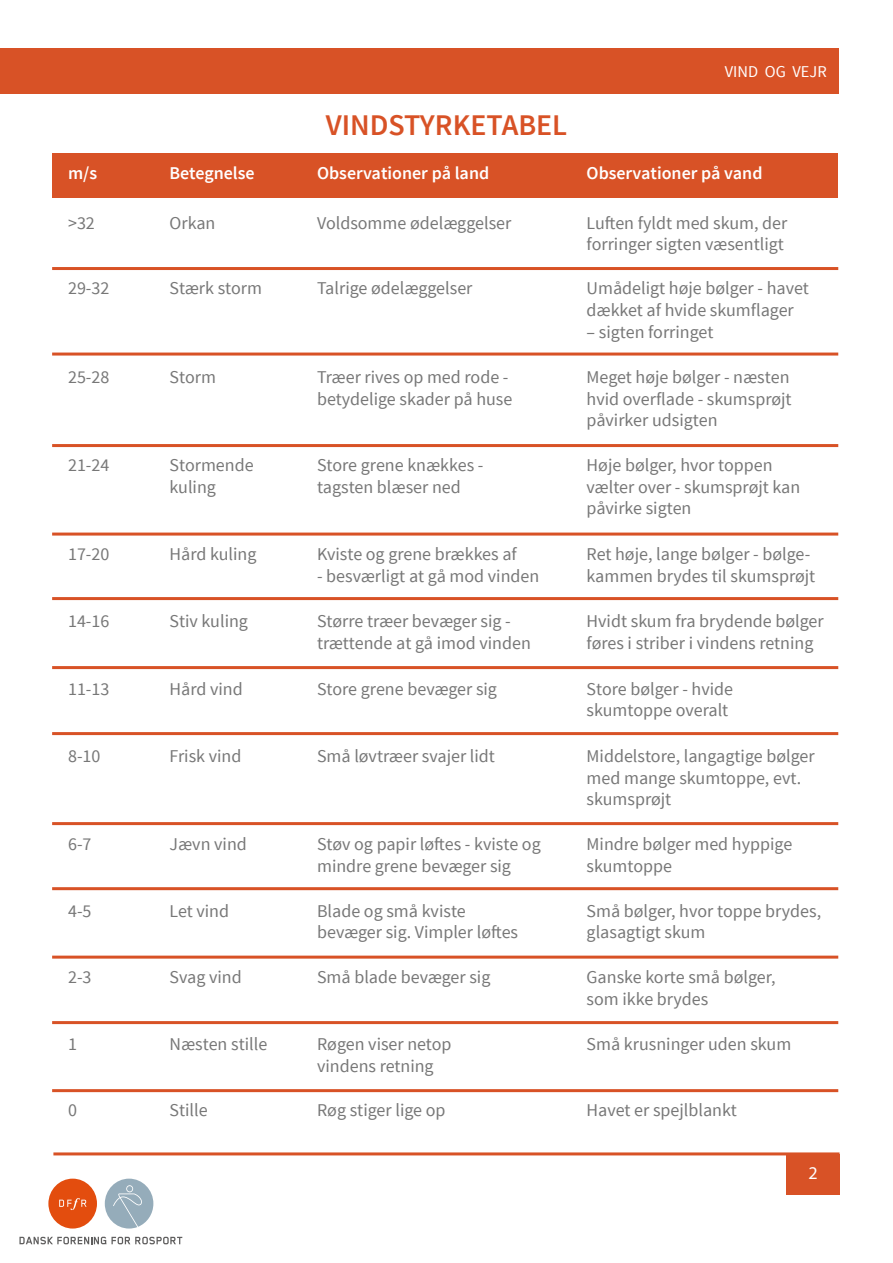
<style>
.page{position:relative;width:893px;height:1263px;background:#fff}
.page>*{position:absolute;margin:0;border:0;box-sizing:border-box;transform-origin:0 0}
.t1{font:600 30px "Source Sans Pro";color:#d85226}
.t2{font:18px/21.6px "Source Sans Pro";color:#777}
.t3{font:600 18px "Source Sans Pro";color:#fff}
.t4{font:18px "Myriad Pro";color:#fff}
.t5{font:16.5px "Source Sans Pro";color:#fff}
</style>
<div class="page">
<div style="left:0;top:49px;width:838px;height:45px;background:#d85226"></div>
<hr style="left:53px;top:1152px;width:786px;height:3px;background:#d85226">
<div style="left:786px;top:1154px;width:53px;height:40px;background:#d85226"></div>
<svg style="left:19px;top:1237px;width:163px;height:7px"></svg>
<svg style="left:48px;top:1178px;width:49px;height:50px"></svg>
<svg style="left:105px;top:1178px;width:48px;height:50px"></svg>
<div style="left:52px;top:153px;width:786px;height:45px;background:#d85226"></div>
<hr style="left:52px;top:267px;width:786px;height:3px;background:#d85226">
<hr style="left:52px;top:353px;width:786px;height:3px;background:#d85226">
<hr style="left:52px;top:444px;width:786px;height:3px;background:#d85226">
<hr style="left:52px;top:533px;width:786px;height:3px;background:#d85226">
<hr style="left:52px;top:597px;width:786px;height:3px;background:#d85226">
<hr style="left:52px;top:666px;width:786px;height:3px;background:#d85226">
<hr style="left:52px;top:732px;width:786px;height:3px;background:#d85226">
<hr style="left:52px;top:822px;width:786px;height:3px;background:#d85226">
<hr style="left:52px;top:887px;width:786px;height:3px;background:#d85226">
<hr style="left:52px;top:956px;width:786px;height:3px;background:#d85226">
<hr style="left:52px;top:1021px;width:786px;height:3px;background:#d85226">
<hr style="left:52px;top:1089px;width:786px;height:3px;background:#d85226">
<h1 class="t1" style="left:326px;top:106px;width:243px">VINDSTYRKETABEL</h1>
<p class="t5" style="left:725px;top:62px;width:104px">VIND OG VEJR</p>
<p class="t3" style="left:68px;top:162px;width:31px">m/s</p>
<p class="t3" style="left:170px;top:162px;width:87px">Betegnelse</p>
<p class="t3" style="left:317px;top:162px;width:174px">Observationer på land</p>
<p class="t3" style="left:587px;top:162px;width:177px">Observationer på vand</p>
<p class="t2" style="left:68px;top:212px;width:28px">&gt;32</p>
<p class="t2" style="left:170px;top:212px;width:47px">Orkan</p>
<p class="t2" style="left:317px;top:212px;width:196px">Voldsomme ødelæggelser</p>
<p class="t2" style="left:587px;top:212px;width:202px">Luften fyldt med skum, der forringer sigten væsentligt</p>
<p class="t2" style="left:68px;top:278px;width:43px">29-32</p>
<p class="t2" style="left:170px;top:278px;width:94px">Stærk storm</p>
<p class="t2" style="left:317px;top:278px;width:157px">Talrige ødelæggelser</p>
<p class="t2" style="left:587px;top:278px;width:224px">Umådeligt høje bølger - havet dækket af hvide skumflager</p>
<p class="t2" style="left:587px;top:321px;width:128px">– sigten forringet</p>
<p class="t2" style="left:68px;top:366px;width:43px">25-28</p>
<p class="t2" style="left:170px;top:366px;width:48px">Storm</p>
<p class="t2" style="left:317px;top:366px;width:197px">Træer rives op med rode - betydelige skader på huse</p>
<p class="t2" style="left:587px;top:366px;width:207px">Meget høje bølger - næsten hvid overflade - skumsprøjt påvirker udsigten</p>
<p class="t2" style="left:68px;top:455px;width:43px">21-24</p>
<p class="t2" style="left:170px;top:455px;width:86px">Stormende kuling</p>
<p class="t2" style="left:317px;top:455px;width:168px">Store grene knækkes - tagsten blæser ned</p>
<p class="t2" style="left:587px;top:455px;width:215px">Høje bølger, hvor toppen vælter over - skumsprøjt kan påvirke sigten</p>
<p class="t2" style="left:68px;top:543px;width:43px">17-20</p>
<p class="t2" style="left:170px;top:543px;width:88px">Hård kuling</p>
<p class="t2" style="left:317px;top:543px;width:201px">Kviste og grene brækkes af</p>
<p class="t2" style="left:317px;top:565px;width:224px">- besværligt at gå mod vinden</p>
<p class="t2" style="left:587px;top:543px;width:230px">Ret høje, lange bølger - bølge&shy;kammen brydes til skumsprøjt</p>
<p class="t2" style="left:68px;top:611px;width:43px">14-16</p>
<p class="t2" style="left:170px;top:611px;width:80px">Stiv kuling</p>
<p class="t2" style="left:317px;top:611px;width:215px">Større træer bevæger sig - trættende at gå imod vinden</p>
<p class="t2" style="left:587px;top:611px;width:239px">Hvidt skum fra brydende bølger føres i striber i vindens retning</p>
<p class="t2" style="left:68px;top:678px;width:43px">11-13</p>
<p class="t2" style="left:170px;top:678px;width:75px">Hård vind</p>
<p class="t2" style="left:317px;top:678px;width:181px">Store grene bevæger sig</p>
<p class="t2" style="left:587px;top:678px;width:148px">Store bølger - hvide skumtoppe overalt</p>
<p class="t2" style="left:68px;top:745px;width:34px">8-10</p>
<p class="t2" style="left:170px;top:745px;width:73px">Frisk vind</p>
<p class="t2" style="left:317px;top:745px;width:179px">Små løvtræer svajer lidt</p>
<p class="t2" style="left:587px;top:745px;width:230px">Middelstore, langagtige bølger med mange skumtoppe, evt. skumsprøjt</p>
<p class="t2" style="left:68px;top:834px;width:25px">6-7</p>
<p class="t2" style="left:170px;top:834px;width:79px">Jævn vind</p>
<p class="t2" style="left:317px;top:834px;width:225px">Støv og papir løftes - kviste og mindre grene bevæger sig</p>
<p class="t2" style="left:587px;top:834px;width:207px">Mindre bølger med hyppige skumtoppe</p>
<p class="t2" style="left:68px;top:900px;width:25px">4-5</p>
<p class="t2" style="left:170px;top:900px;width:61px">Let vind</p>
<p class="t2" style="left:317px;top:900px;width:203px">Blade og små kviste bevæger sig. Vimpler løftes</p>
<p class="t2" style="left:587px;top:900px;width:236px">Små bølger, hvor toppe brydes, glasagtigt skum</p>
<p class="t2" style="left:68px;top:966px;width:25px">2-3</p>
<p class="t2" style="left:170px;top:966px;width:74px">Svag vind</p>
<p class="t2" style="left:317px;top:966px;width:175px">Små blade bevæger sig</p>
<p class="t2" style="left:587px;top:966px;width:190px">Ganske korte små bølger, som ikke brydes</p>
<p class="t2" style="left:68px;top:1034px;width:10px">1</p>
<p class="t2" style="left:170px;top:1034px;width:99px">Næsten stille</p>
<p class="t2" style="left:317px;top:1034px;width:136px">Røgen viser netop vindens retning</p>
<p class="t2" style="left:587px;top:1034px;width:206px">Små krusninger uden skum</p>
<p class="t2" style="left:68px;top:1100px;width:10px">0</p>
<p class="t2" style="left:170px;top:1100px;width:40px">Stille</p>
<p class="t2" style="left:317px;top:1100px;width:130px">Røg stiger lige op</p>
<p class="t2" style="left:587px;top:1100px;width:152px">Havet er spejlblankt</p>
<p class="t4" style="left:808px;top:1161px;width:11px">2</p>
</div>
